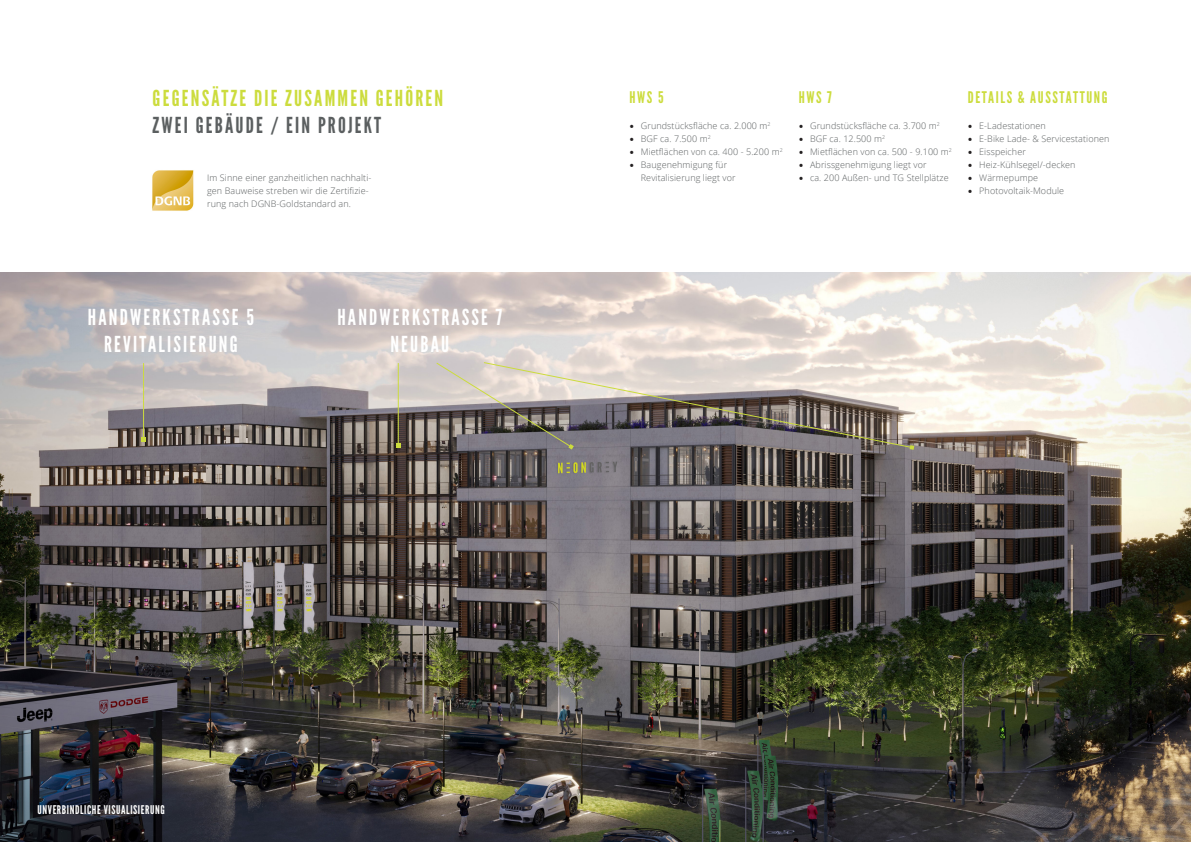
<style>
.page{position:relative;width:1191px;height:842px;background:#fff}
.page>*{position:absolute;margin:0;border:0;box-sizing:border-box;transform-origin:0 0}
.t1{font:22px "League Gothic";letter-spacing:.1em;color:#fff}
.t2{font:22px "League Gothic";letter-spacing:.1em;color:#ccdc3d}
.t3{font:22px "League Gothic";letter-spacing:.1em;color:#5b5f60}
.t4{font:16px "League Gothic";letter-spacing:.1em;color:#ccdc3d}
.t5{font:12px "League Gothic";letter-spacing:.05em;color:#fff}
.t6{font:300 9px/13px "Open Sans";letter-spacing:.01em;color:#5b5f60}
.s1{font-family:"Minion Pro";font-weight:400;font-size:12px;color:#231f20}
</style>
<div class="page">
<img style="left:0;top:272px;width:1191px;height:570px">
<img style="left:152px;top:170px;width:42px;height:41px">
<hr style="left:143px;top:363px;width:1px;height:76px;background:#ccdc3d">
<svg style="left:142px;top:437px;width:4px;height:4px"></svg>
<hr style="left:398px;top:363px;width:1px;height:83px;background:#ccdc3d">
<svg style="left:396px;top:444px;width:4px;height:4px"></svg>
<svg style="left:435px;top:361px;width:479px;height:89px"></svg>
<p class="t2" style="left:153px;top:85px;width:292px">GEGENSÄTZE DIE ZUSAMMEN GEHÖREN</p>
<p class="t3" style="left:153px;top:112px;width:230px">ZWEI GEBÄUDE / EIN PROJEKT</p>
<p class="t6" style="left:207px;top:171px;width:166px">Im Sinne einer ganzheitlichen nachhalti&shy;gen Bauweise streben wir die Zertifizie&shy;rung nach DGNB-Goldstandard an.</p>
<p class="t1" style="left:88px;top:304px;width:167px">HANDWERKSTRASSE 5</p>
<p class="t1" style="left:104px;top:331px;width:135px">REVITALISIERUNG</p>
<p class="t1" style="left:337px;top:304px;width:166px">HANDWERKSTRASSE 7</p>
<p class="t1" style="left:390px;top:331px;width:60px">NEUBAU</p>
<p class="t4" style="left:629px;top:88px;width:36px">HWS 5</p>
<p class="t4" style="left:798px;top:88px;width:35px">HWS 7</p>
<p class="t4" style="left:968px;top:88px;width:141px">DETAILS &amp; AUSSTATTUNG</p>
<p class="t6" style="left:968px;top:119px;width:80px"><span class="s1">•</span> E-Ladestationen</p>
<p class="t6" style="left:968px;top:132px;width:143px"><span class="s1">•</span> E-Bike Lade- &amp; Servicestationen</p>
<p class="t6" style="left:968px;top:145px;width:59px"><span class="s1">•</span> Eisspeicher</p>
<p class="t6" style="left:968px;top:158px;width:109px"><span class="s1">•</span> Heiz-Kühlsegel/-decken</p>
<p class="t6" style="left:968px;top:171px;width:72px"><span class="s1">•</span> Wärmepumpe</p>
<p class="t6" style="left:968px;top:184px;width:98px"><span class="s1">•</span> Photovoltaik-Module</p>
<p class="t6" style="left:629px;top:119px;width:143px"><span class="s1">•</span> Grundstücksfläche ca. 2.000 m<sup>2</sup></p>
<p class="t6" style="left:629px;top:132px;width:83px"><span class="s1">•</span> BGF ca. 7.500 m<sup>2</sup></p>
<p class="t6" style="left:629px;top:145px;width:155px"><span class="s1">•</span> Mietflächen von ca. 400 - 5.200 m<sup>2</sup></p>
<p class="t6" style="left:641px;top:158px;width:96px;text-indent:-11px"><span class="s1">•</span> Baugenehmigung für<br>Revitalisierung liegt vor</p>
<p class="t6" style="left:798px;top:119px;width:143px"><span class="s1">•</span> Grundstücksfläche ca. 3.700 m<sup>2</sup></p>
<p class="t6" style="left:798px;top:132px;width:88px"><span class="s1">•</span> BGF ca. 12.500 m<sup>2</sup></p>
<p class="t6" style="left:798px;top:145px;width:155px"><span class="s1">•</span> Mietflächen von ca. 500 - 9.100 m<sup>2</sup></p>
<p class="t6" style="left:798px;top:158px;width:129px"><span class="s1">•</span> Abrissgenehmigung liegt vor</p>
<p class="t6" style="left:798px;top:171px;width:152px"><span class="s1">•</span> ca. 200 Außen- und TG Stellplätze</p>
<p class="t5" style="left:38px;top:802px;width:129px">UNVERBINDLICHE VISUALISIERUNG</p>
</div>
